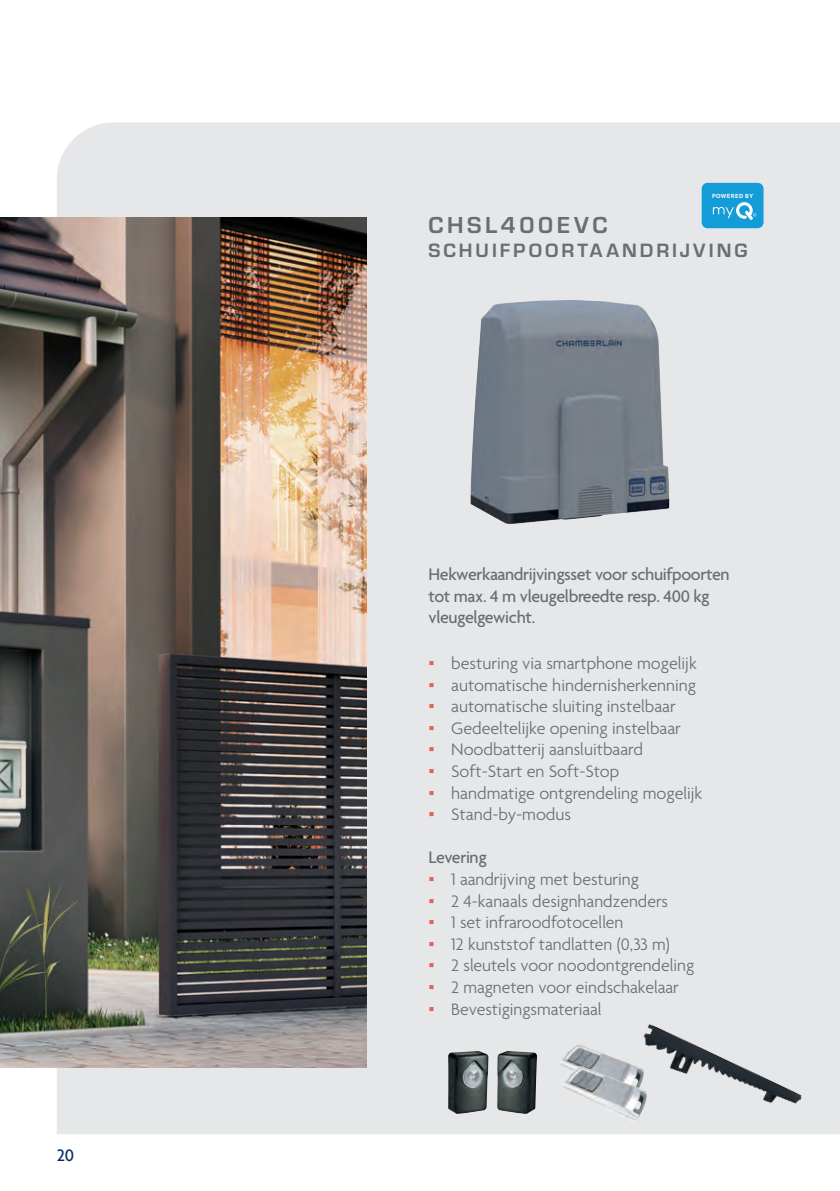
<style>
.page{position:relative;width:840px;height:1191px;background:#fff}
.page>*{position:absolute;margin:0;border:0;box-sizing:border-box;transform-origin:0 0}
.Produktname___Eurost{font:700 24px "Eurostile";letter-spacing:.15em;color:#6c6d70}
.Produktname___Eurost-2{font:700 20px "Eurostile";letter-spacing:.15em;color:#6c6d70}
.t1{font:300 18px "Agenda";color:#6c6d70}
.Fließtext___Agenda_l{font:500 18px/21.6px "Agenda";letter-spacing:-.02em;color:#6c6d70}
.t2{font:500 18px "Agenda";color:#002e5e}
.t3{font:700 5.6px "Aktiv Grotesk";letter-spacing:.08em;color:#fff}
.s1{font-family:"Arial";font-weight:400;color:#e56158}
</style>
<div class="page">
<div style="left:57px;top:122px;width:782px;height:1012px;background:#e6e7e9"></div>
<img style="left:0;top:217px;width:366px;height:850px">
<img style="left:428px;top:264px;width:292px;height:304px">
<div style="left:701px;top:183px;width:62px;height:45px;background:#149cd8;border-radius:6px"></div>
<svg style="left:712px;top:202px;width:43px;height:18px"></svg>
<img style="left:447px;top:1051px;width:88px;height:62px">
<img style="left:629px;top:1015px;width:182px;height:117px">
<img style="left:549px;top:1035px;width:104px;height:69px">
<img style="left:553px;top:1057px;width:103px;height:70px">
<p class="t2" style="left:57px;top:1145px;width:19px">20</p>
<p class="t3" style="left:711px;top:193px;width:42px">POWERED BY</p>
<p class="Produktname___Eurost" style="left:428px;top:208px;width:180px">CHSL400EVC</p>
<p class="Produktname___Eurost-2" style="left:428px;top:236px;width:320px">SCHUIFPOORTAANDRIJVING</p>
<p class="Fließtext___Agenda_l" style="left:428px;top:564px;width:302px">Hekwerkaandrijvingsset voor schuifpoorten tot max. 4 m vleugelbreedte resp. 400 kg vleugelgewicht.</p>
<p class="t1" style="left:428px;top:653px;width:269px"><span class="s1">▪</span> besturing via smartphone mogelijk</p>
<p class="t1" style="left:428px;top:675px;width:269px"><span class="s1">▪</span> automatische hindernisherkenning</p>
<p class="t1" style="left:428px;top:696px;width:249px"><span class="s1">▪</span> automatische sluiting instelbaar</p>
<p class="t1" style="left:428px;top:718px;width:254px"><span class="s1">▪</span> Gedeeltelijke opening instelbaar</p>
<p class="t1" style="left:428px;top:740px;width:216px"><span class="s1">▪</span> Noodbatterij aansluitbaard</p>
<p class="t1" style="left:428px;top:761px;width:192px"><span class="s1">▪</span> Soft-Start en Soft-Stop</p>
<p class="t1" style="left:428px;top:783px;width:275px"><span class="s1">▪</span> handmatige ontgrendeling mogelijk</p>
<p class="t1" style="left:428px;top:804px;width:144px"><span class="s1">▪</span> Stand-by-modus</p>
<p class="Fließtext___Agenda_l" style="left:428px;top:848px;width:60px">Levering</p>
<p class="t1" style="left:428px;top:869px;width:212px"><span class="s1">▪</span> 1 aandrijving met besturing</p>
<p class="t1" style="left:428px;top:891px;width:241px"><span class="s1">▪</span> 2 4-kanaals designhandzenders</p>
<p class="t1" style="left:428px;top:912px;width:196px"><span class="s1">▪</span> 1 set infraroodfotocellen</p>
<p class="t1" style="left:428px;top:934px;width:242px"><span class="s1">▪</span> 12 kunststof tandlatten (0,33 m)</p>
<p class="t1" style="left:428px;top:956px;width:267px"><span class="s1">▪</span> 2 sleutels voor noodontgrendeling</p>
<p class="t1" style="left:428px;top:977px;width:252px"><span class="s1">▪</span> 2 magneten voor eindschakelaar</p>
<p class="t1" style="left:428px;top:999px;width:174px"><span class="s1">▪</span> Bevestigingsmateriaal</p>
</div>
